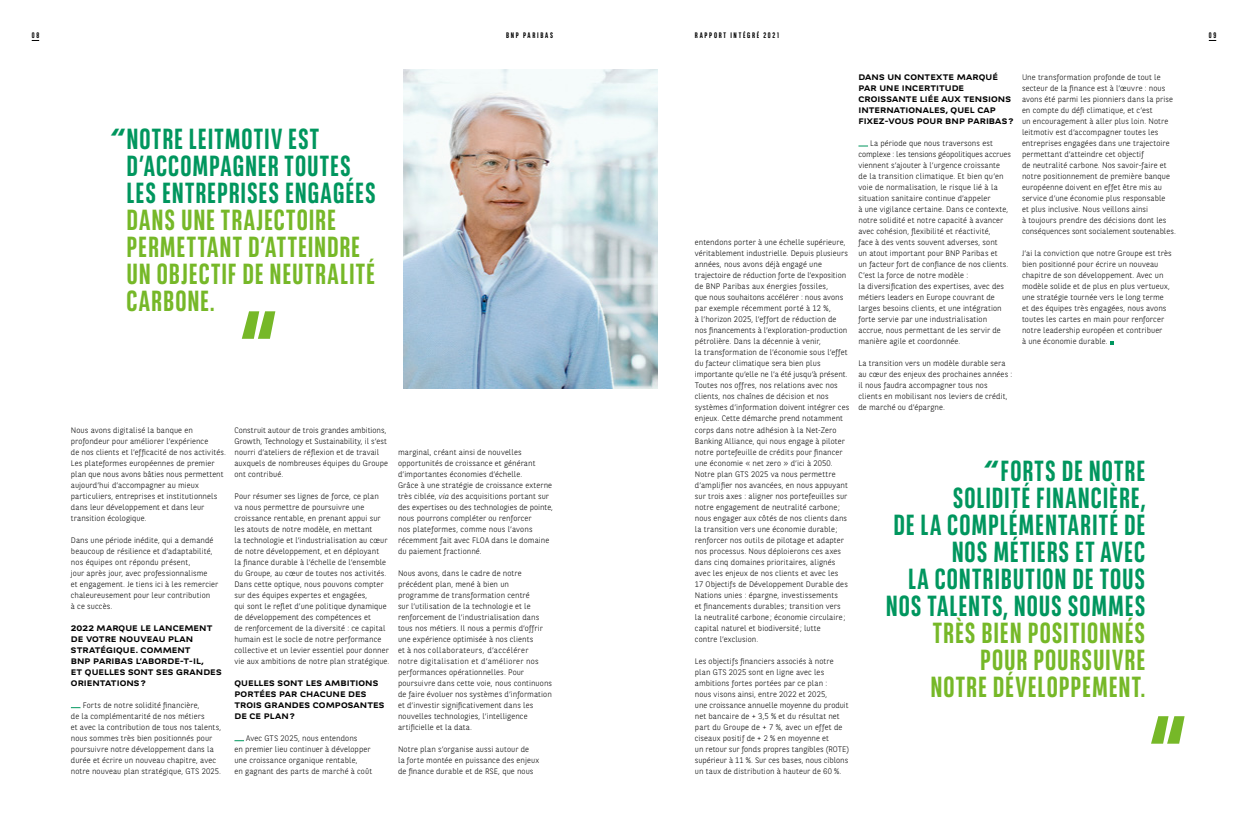
<style>
.page{position:relative;width:1248px;height:823px;background:#fff}
.page>*{position:absolute;margin:0;border:0;box-sizing:border-box;transform-origin:0 0}
.t1{font:700 29px/27px "BNPP Sans Condensed";letter-spacing:.03em;color:#00965e}
.t2{font:700 29px/27px "BNPP Sans Condensed";letter-spacing:.03em;color:#76b828}
.t3{font:300 8px/11px "BNPP Sans";letter-spacing:.01em;color:#000}
.t4{font:700 8px/11px "BNPP Expanded Sans";letter-spacing:.01em;color:#000}
.t5{font:700 8px "BNPP Sans Condensed";letter-spacing:.215em;color:#000}
.s1{font-family:"BNPP Sans";font-style:italic}
.s2{font-style:italic}
</style>
<div class="page">
<img style="left:403px;top:69px;width:254px;height:319px">
<svg style="left:1151px;top:716px;width:33px;height:27px"></svg>
<svg style="left:242px;top:311px;width:33px;height:27px"></svg>
<p class="t5" style="left:32px;top:31px;width:9px">08</p>
<p class="t5" style="left:506px;top:31px;width:49px">BNP PARIBAS</p>
<p class="t5" style="left:694px;top:31px;width:85px">RAPPORT INTÉGRÉ 2021</p>
<p class="t5" style="left:1208px;top:31px;width:9px">09</p>
<h1 class="t1" style="left:126px;top:125px;width:251px;text-indent:-16px"><span class="s1">“</span> NOTRE LEITMOTIV EST<br>D’ACCOMPAGNER TOUTES<br>LES ENTREPRISES ENGAGÉES</h1>
<h1 class="t2" style="left:126px;top:206px;width:250px">DANS UNE TRAJECTOIRE<br>PERMETTANT D’ATTEINDRE<br>UN OBJECTIF DE NEUTRALITÉ<br>CARBONE.</h1>
<p class="t3" style="left:71px;top:423px;width:156px">Nous avons digitalisé la banque en profondeur pour améliorer l’expérience<br>de nos clients et l’efficacité de nos activités.<br>Les plateformes européennes de premier plan que nous avons bâties nous permettent aujourd’hui d’accompagner au mieux particuliers, entreprises et institutionnels dans leur développement et dans leur transition écologique.</p>
<p class="t3" style="left:71px;top:533px;width:149px">Dans une période inédite, qui a demandé beaucoup de résilience et d’adaptabilité, nos équipes ont répondu présent,<br>jour après jour, avec professionnalisme<br>et engagement. Je tiens ici à les remercier chaleureusement pour leur contribution<br>à ce succès.</p>
<p class="t4" style="left:71px;top:621px;width:152px">2022 MARQUE LE LANCEMENT<br>DE VOTRE NOUVEAU PLAN<br>STRATÉGIQUE. COMMENT<br>BNP PARIBAS L’ABORDE-T-IL,<br>ET QUELLES SONT SES GRANDES<br>ORIENTATIONS?</p>
<p class="t3" style="left:71px;top:698px;width:152px;text-indent:12px">Forts de notre solidité financière,<br>de la complémentarité de nos métiers<br>et avec la contribution de tous nos talents, nous sommes très bien positionnés pour poursuivre notre développement dans la durée et écrire un nouveau chapitre, avec notre nouveau plan stratégique, GTS 2025.</p>
<p class="t3" style="left:234px;top:423px;width:155px">Construit autour de trois grandes ambitions, Growth, Technology et Sustainability, il s’est nourri d’ateliers de réflexion et de travail auxquels de nombreuses équipes du Groupe ont contribué.</p>
<p class="t3" style="left:234px;top:489px;width:156px">Pour résumer ses lignes de force, ce plan<br>va nous permettre de poursuivre une croissance rentable, en prenant appui sur les atouts de notre modèle, en mettant<br>la technologie et l’industrialisation au cœur de notre développement, et en déployant<br>la finance durable à l’échelle de l’ensemble du Groupe, au cœur de toutes nos activités.<br>Dans cette optique, nous pouvons compter sur des équipes expertes et engagées,<br>qui sont le reflet d’une politique dynamique de développement des compétences et<br>de renforcement de la diversité : ce capital humain est le socle de notre performance collective et un levier essentiel pour donner vie aux ambitions de notre plan stratégique.</p>
<p class="t4" style="left:234px;top:676px;width:151px">QUELLES SONT LES AMBITIONS<br>PORTÉES PAR CHACUNE DES<br>TROIS GRANDES COMPOSANTES<br>DE CE PLAN?</p>
<p class="t3" style="left:234px;top:731px;width:139px;text-indent:12px">Avec GTS 2025, nous entendons<br>en premier lieu continuer à développer une croissance organique rentable,<br>en gagnant des parts de marché à coût</p>
<p class="t3" style="left:398px;top:445px;width:156px">marginal, créant ainsi de nouvelles opportunités de croissance et générant d’importantes économies d’échelle.<br>Grâce à une stratégie de croissance externe très ciblée, <span class="s2">via</span> des acquisitions portant sur des expertises ou des technologies de pointe, nous pourrons compléter ou renforcer<br>nos plateformes, comme nous l’avons récemment fait avec FLOA dans le domaine du paiement fractionné.</p>
<p class="t3" style="left:398px;top:566px;width:156px">Nous avons, dans le cadre de notre précédent plan, mené à bien un<br>programme de transformation centré<br>sur l’utilisation de la technologie et le renforcement de l’industrialisation dans tous nos métiers. Il nous a permis d’offrir une expérience optimisée à nos clients<br>et à nos collaborateurs, d’accélérer<br>notre digitalisation et d’améliorer nos performances opérationnelles. Pour poursuivre dans cette voie, nous continuons de faire évoluer nos systèmes d’information et d’investir significativement dans les nouvelles technologies, l’intelligence artificielle et la data.</p>
<p class="t3" style="left:398px;top:742px;width:142px">Notre plan s’organise aussi autour de<br>la forte montée en puissance des enjeux de finance durable et de RSE, que nous</p>
<p class="t3" style="left:694px;top:236px;width:156px">entendons porter à une échelle supérieure, véritablement industrielle. Depuis plusieurs années, nous avons déjà engagé une trajectoire de réduction forte de l’exposition de BNP Paribas aux énergies fossiles,<br>que nous souhaitons accélérer : nous avons par exemple récemment porté à 12 %,<br>à l’horizon 2025, l’effort de réduction de nos financements à l’exploration-production pétrolière. Dans la décennie à venir,<br>la transformation de l’économie sous l’effet du facteur climatique sera bien plus importante qu’elle ne l’a été jusqu’à présent.<br>Toutes nos offres, nos relations avec nos clients, nos chaînes de décision et nos systèmes d’information doivent intégrer ces enjeux. Cette démarche prend notamment corps dans notre adhésion à la Net-Zero Banking Alliance, qui nous engage à piloter notre portefeuille de crédits pour financer une économie « net zero » d’ici à 2050.<br>Notre plan GTS 2025 va nous permettre d’amplifier nos avancées, en nous appuyant sur trois axes : aligner nos portefeuilles sur notre engagement de neutralité carbone ; nous engager aux côtés de nos clients dans la transition vers une économie durable ; renforcer nos outils de pilotage et adapter nos processus. Nous déploierons ces axes dans cinq domaines prioritaires, alignés avec les enjeux de nos clients et avec les<br>17 Objectifs de Développement Durable des Nations unies : épargne, investissements<br>et financements durables ; transition vers la neutralité carbone; économie circulaire ; capital naturel et biodiversité; lutte<br>contre l’exclusion.</p>
<p class="t3" style="left:694px;top:654px;width:156px">Les objectifs financiers associés à notre plan GTS 2025 sont en ligne avec les ambitions fortes portées par ce plan :<br>nous visons ainsi, entre 2022 et 2025,<br>une croissance annuelle moyenne du produit net bancaire de + 3,5 % et du résultat net part du Groupe de + 7 %, avec un effet de ciseaux positif de + 2 % en moyenne et<br>un retour sur fonds propres tangibles (ROTE) supérieur à 11 %. Sur ces bases, nous ciblons un taux de distribution à hauteur de 60 %.</p>
<p class="t4" style="left:858px;top:71px;width:156px">DANS UN CONTEXTE MARQUÉ<br>PAR UNE INCERTITUDE<br>CROISSANTE LIÉE AUX TENSIONS<br>INTERNATIONALES, QUEL CAP<br>FIXEZ-VOUS POUR BNP PARIBAS?</p>
<p class="t3" style="left:858px;top:137px;width:154px;text-indent:12px">La période que nous traversons est complexe : les tensions géopolitiques accrues viennent s’ajouter à l’urgence croissante<br>de la transition climatique. Et bien qu’en voie de normalisation, le risque lié à la situation sanitaire continue d’appeler<br>à une vigilance certaine. Dans ce contexte, notre solidité et notre capacité à avancer avec cohésion, flexibilité et réactivité,<br>face à des vents souvent adverses, sont<br>un atout important pour BNP Paribas et<br>un facteur fort de confiance de nos clients.<br>C’est la force de notre modèle :<br>la diversification des expertises, avec des métiers leaders en Europe couvrant de larges besoins clients, et une intégration forte servie par une industrialisation accrue, nous permettant de les servir de manière agile et coordonnée.</p>
<p class="t3" style="left:858px;top:357px;width:155px">La transition vers un modèle durable sera au cœur des enjeux des prochaines années : il nous faudra accompagner tous nos clients en mobilisant nos leviers de crédit, de marché ou d’épargne.</p>
<p class="t3" style="left:1021px;top:71px;width:155px">Une transformation profonde de tout le secteur de la finance est à l’œuvre : nous avons été parmi les pionniers dans la prise en compte du défi climatique, et c’est<br>un encouragement à aller plus loin. Notre leitmotiv est d’accompagner toutes les entreprises engagées dans une trajectoire permettant d’atteindre cet objectif<br>de neutralité carbone. Nos savoir-faire et notre positionnement de première banque européenne doivent en effet être mis au service d’une économie plus responsable<br>et plus inclusive. Nous veillons ainsi<br>à toujours prendre des décisions dont les conséquences sont socialement soutenables.</p>
<p class="t3" style="left:1021px;top:247px;width:151px">J’ai la conviction que notre Groupe est très bien positionné pour écrire un nouveau chapitre de son développement. Avec un modèle solide et de plus en plus vertueux, une stratégie tournée vers le long terme et des équipes très engagées, nous avons toutes les cartes en main pour renforcer notre leadership européen et contribuer<br>à une économie durable.</p>
<h1 class="t1" style="left:885px;top:456px;width:261px;text-align:right"><span class="s1">“</span>FORTS DE NOTRE<br>SOLIDITÉ FINANCIÈRE,<br>DE LA COMPLÉMENTARITÉ DE<br>NOS MÉTIERS ET AVEC<br>LA CONTRIBUTION DE TOUS<br>NOS TALENTS, NOUS SOMMES</h1>
<h1 class="t2" style="left:930px;top:618px;width:216px;text-align:right">TRÈS BIEN POSITIONNÉS<br>POUR POURSUIVRE<br>NOTRE DÉVELOPPEMENT.</h1>
</div>
